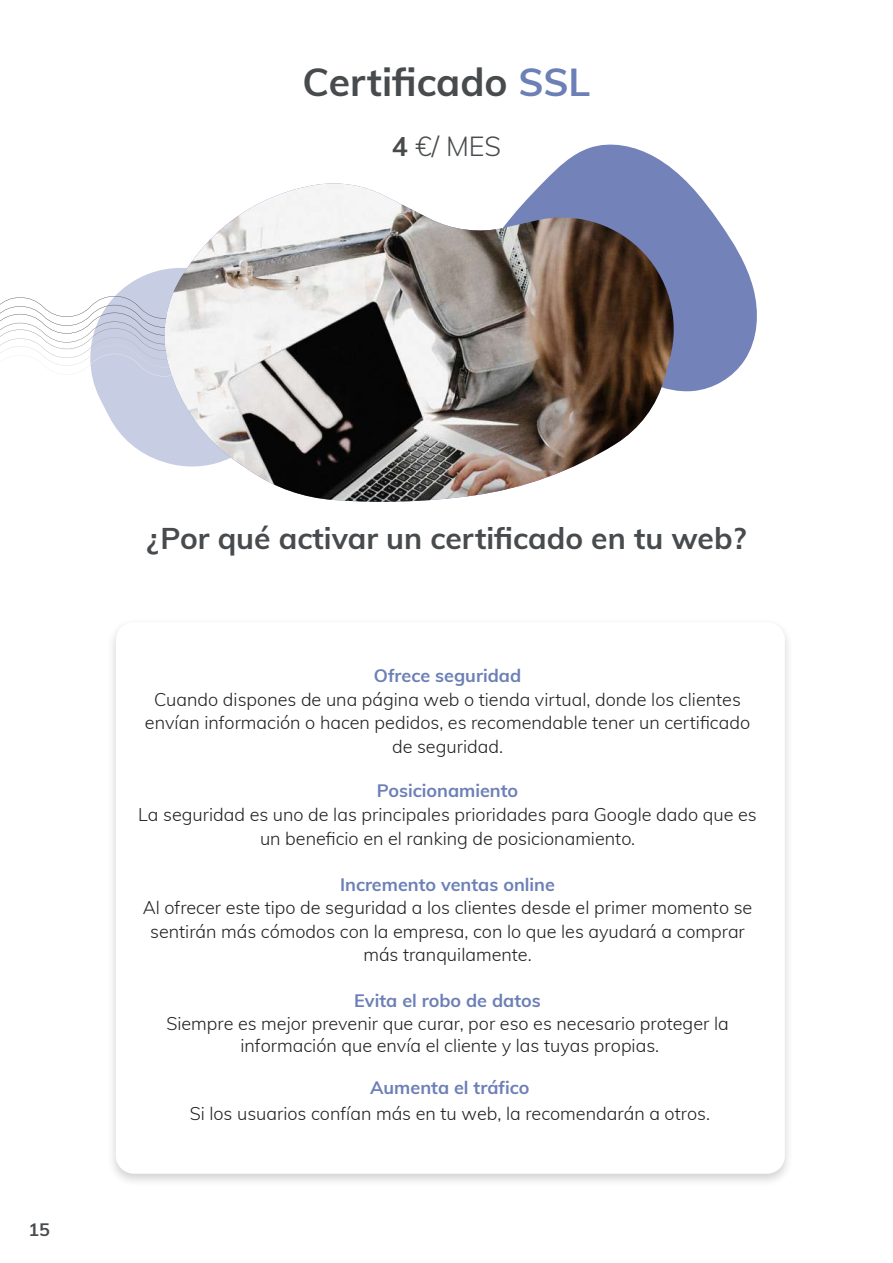
<style>
.page{position:relative;width:893px;height:1263px;background:#fff}
.page>*{position:absolute;margin:0;border:0;box-sizing:border-box;transform-origin:0 0}
.t1{font:700 39px "Muli";color:#484b4d}
.t2{font:700 30px "Muli";color:#484b4d}
.t3{font:300 27px "Muli";color:#484b4d}
.t4{font:300 18px/23.5px "Muli";color:#231f20;text-align:center}
.t5{font:700 18px "Muli";color:#6c80b7}
.t6{font:700 18px "Muli";color:#6c80b8}
.t7{font:700 18px "Muli";color:#484b4d}
.s1{color:#6c80b7}
.s2{font-weight:700}
</style>
<div class="page">
<div style="left:107px;top:617px;width:687px;height:570px;background:#231f20;opacity:.2"></div>
<div style="left:116px;top:622px;width:669px;height:552px;background:#fff;border-radius:18px"></div>
<svg style="left:544px;top:144px;width:213px;height:248px;fill:#7382b8"></svg>
<svg style="left:0;top:270px;width:160px;height:191px"></svg>
<img style="left:160px;top:183px;width:515px;height:319px">
<h1 class="t1" style="left:303px;top:53px;width:289px">Certificado <span class="s1">SSL</span></h1>
<h3 class="t3" style="left:392px;top:126px;width:110px"><span class="s2">4</span> €/ MES</h3>
<p class="t7" style="left:28px;top:1217px;width:23px">15</p>
<h2 class="t2" style="left:147px;top:516px;width:601px">¿Por qué activar un certificado en tu web?</h2>
<p class="t5" style="left:374px;top:663px;width:149px">Ofrece seguridad</p>
<p class="t4" style="left:145px;top:687px;width:607px">Cuando dispones de una página web o tienda virtual, donde los clientes envían información o hacen pedidos, es recomendable tener un certificado de seguridad.</p>
<p class="t5" style="left:377px;top:778px;width:143px">Posicionamiento</p>
<p class="t4" style="left:138px;top:802px;width:620px;line-height:24px">La seguridad es uno de las principales prioridades para Google dado que es un beneficio en el ranking de posicionamiento.</p>
<p class="t6" style="left:340px;top:871px;width:216px">Incremento ventas online</p>
<p class="t4" style="left:143px;top:895px;width:611px">Al ofrecer este tipo de seguridad a los clientes desde el primer momento se sentirán más cómodos con la empresa, con lo que les ayudará a comprar más tranquilamente.</p>
<p class="t5" style="left:354px;top:988px;width:188px">Evita el robo de datos</p>
<p class="t4" style="left:166px;top:1011px;width:564px;line-height:22.5px">Siempre es mejor prevenir que curar, por eso es necesario proteger la información que envía el cliente y las tuyas propias.</p>
<p class="t5" style="left:370px;top:1075px;width:161px">Aumenta el tráfico</p>
<p class="t4" style="left:190px;top:1101px;width:522px">Si los usuarios confían más en tu web, la recomendarán a otros.</p>
</div>
